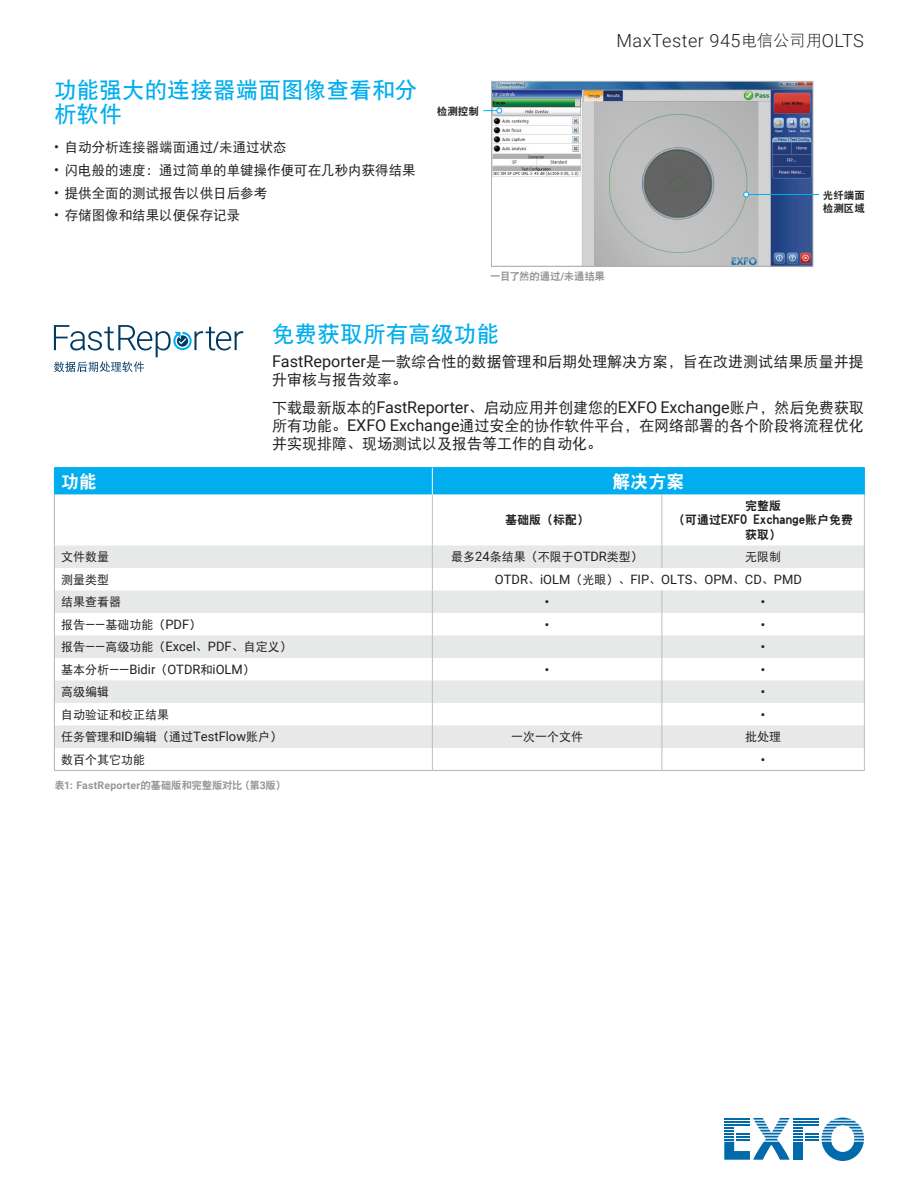
<style>
.page{position:relative;width:918px;height:1188px;background:#fff}
.page>*{position:absolute;margin:0;border:0;box-sizing:border-box;transform-origin:0 0}
.Titre{font:22.5px/24px "DF Hei W7";letter-spacing:.01em;color:#00aeef}
.t1{font:300 18.15px "Roboto";letter-spacing:.025em;color:#231f20}
.Tableau_titre{font:18px "DF Hei W9";color:#fff}
.Texte{font:15px/18px "DF Hei W5";color:#231f20}
.t2{font:13.5px "DF Hei W5";color:#231f20}
.Tableau_texte{font:12.9px "Roboto";color:#231f20}
.Tableau_texte-2{font:12.9px "DF Hei W9";color:#231f20}
.Tableau_texte-3{font:12px "DF Hei W5";color:#231f20}
.Tableau_texte-4{font:12px "DF Hei W9";color:#231f20}
.Tableau_texte-5{font:700 12px "Roboto";color:#231f20}
.Légende_photo{font:10.5px "DF Hei W9";letter-spacing:-.03em;color:#949698}
.Légende_produit{font:10.5px/12.6px "DF Hei W9";color:#231f20}
.s1{font-family:"Roboto";font-size:14.55px}
.s2{font-family:"DF Hei W3";font-weight:400;font-size:15.75px}
.s3{font-family:"Roboto";font-weight:700}
.s4{font-family:"Roboto";font-size:16.2px}
.s5{font-size:12px}
.s6{font-family:"Roboto";font-size:12.9px}
.s7{font-family:"DF Hei W5";font-size:12px}
</style>
<div class="page">
<svg style="left:724px;top:1118px;width:140px;height:43px"></svg>
<hr style="left:724px;top:1124px;width:26px;height:2px;background:#006aab">
<img style="left:493px;top:83px;width:318px;height:182px">
<div style="left:491px;top:81px;width:322px;height:186px;border:1px solid #b2b4b6"></div>
<hr style="left:746px;top:194px;width:73px;height:1px;background:#00aeef">
<svg style="left:743px;top:192px;width:6px;height:5px"></svg>
<svg style="left:483px;top:108px;width:19px;height:5px"></svg>
<svg style="left:55px;top:545px;width:809px;height:203px;fill:#e7e8e8"></svg>
<hr style="left:54px;top:467px;width:378px;height:1px;background:#00aeef">
<hr style="left:432px;top:467px;width:230px;height:1px;background:#00aeef">
<hr style="left:662px;top:467px;width:203px;height:1px;background:#00aeef">
<hr style="left:54px;top:495px;width:1px;height:50px;background:#b2b4b6">
<svg style="left:54px;top:545px;width:1px;height:225px"></svg>
<hr style="left:54px;top:770px;width:378px;height:1px;background:#b2b4b6">
<hr style="left:432px;top:770px;width:230px;height:1px;background:#b2b4b6">
<hr style="left:662px;top:770px;width:203px;height:1px;background:#b2b4b6">
<div style="left:54px;top:468px;width:811px;height:27px;background:#00aeef"></div>
<hr style="left:432px;top:495px;width:1px;height:50px;background:#bcbec0">
<hr style="left:662px;top:495px;width:1px;height:50px;background:#bcbec0">
<hr style="left:864px;top:495px;width:1px;height:50px;background:#bcbec0">
<svg style="left:662px;top:545px;width:1px;height:23px"></svg>
<svg style="left:432px;top:545px;width:1px;height:225px"></svg>
<svg style="left:662px;top:590px;width:1px;height:180px"></svg>
<svg style="left:864px;top:545px;width:1px;height:225px"></svg>
<svg style="left:54px;top:325px;width:189px;height:47px"></svg>
<p class="Titre" style="left:54px;top:78px;width:365px">功能强大的连接器端面图像查看和分析软件</p>
<p class="t2" style="left:54px;top:140px;width:234px"><span class="s1">•</span> 自动分析连接器端面通过<span class="s1">/</span>未通过状态</p>
<p class="t2" style="left:54px;top:163px;width:363px"><span class="s1">•</span> 闪电般的速度：通过简单的单键操作便可在几秒内获得结果</p>
<p class="t2" style="left:54px;top:186px;width:215px"><span class="s1">•</span> 提供全面的测试报告以供日后参考</p>
<p class="t2" style="left:54px;top:209px;width:188px"><span class="s1">•</span> 存储图像和结果以便保存记录</p>
<p class="Légende_produit" style="left:437px;top:104px;width:43px">检测控制</p>
<p class="t1" style="left:616px;top:28px;width:249px">MaxTester 945<span class="s2">电信公司用</span>OLTS</p>
<p class="Légende_photo" style="left:490px;top:271px;width:116px">一目了然的通过<span class="s3">/</span>未通结果</p>
<p class="Légende_produit" style="left:823px;top:189px;width:43px">光纤端面检测区域</p>
<p class="Titre" style="left:272px;top:322px;width:229px">免费获取所有高级功能</p>
<p class="Texte" style="left:272px;top:353px;width:593px"><span class="s4">FastReporter</span>是一款综合性的数据管理和后期处理解决方案，旨在改进测试结果质量并提升审核与报告效率。</p>
<p class="Texte" style="left:272px;top:399px;width:593px;text-align:justify">下载最新版本的<span class="s4">FastReporter</span>、启动应用并创建您的<span class="s4">EXFO Exchange</span>账户，然后免费获取所有功能。<span class="s4">EXFO Exchange</span>通过安全的协作软件平台，在网络部署的各个阶段将流程优化并实现排障、现场测试以及报告等工作的自动化。</p>
<p class="Tableau_titre" style="left:61px;top:472px;width:37px">功能</p>
<p class="Tableau_titre" style="left:612px;top:472px;width:73px">解决方案</p>
<p class="Tableau_texte-4" style="left:505px;top:514px;width:85px">基础版（标配）</p>
<p class="Tableau_texte-4" style="left:745px;top:500px;width:37px">完整版</p>
<p class="Tableau_texte-2" style="left:673px;top:513px;width:182px"><span class="s5">（可通过</span>EXFO Exchange<span class="s5">账户免费</span></p>
<p class="Tableau_texte-4" style="left:745px;top:528px;width:37px">获取）</p>
<p class="Tableau_texte-3" style="left:61px;top:551px;width:49px">文件数量</p>
<p class="Tableau_texte-3" style="left:451px;top:551px;width:193px">最多<span class="s6">24</span>条结果（不限于<span class="s6">OTDR</span>类型）</p>
<p class="Tableau_texte-3" style="left:745px;top:551px;width:37px">无限制</p>
<p class="Tableau_texte-3" style="left:61px;top:573px;width:49px">测量类型</p>
<p class="Tableau_texte" style="left:495px;top:570px;width:308px">OTDR<span class="s7">、</span>iOLM<span class="s7">（光眼）、</span>FIP<span class="s7">、</span>OLTS<span class="s7">、</span>OPM<span class="s7">、</span>CD<span class="s7">、</span>PMD</p>
<p class="Tableau_texte-3" style="left:61px;top:596px;width:61px">结果查看器</p>
<p class="Tableau_texte-5" style="left:545px;top:594px;width:6px">•</p>
<p class="Tableau_texte-5" style="left:761px;top:594px;width:6px">•</p>
<p class="Tableau_texte-3" style="left:61px;top:618px;width:142px">报告<span class="s6">——</span>基础功能（<span class="s6">PDF</span>）</p>
<p class="Tableau_texte-5" style="left:545px;top:616px;width:6px">•</p>
<p class="Tableau_texte-5" style="left:761px;top:616px;width:6px">•</p>
<p class="Tableau_texte-3" style="left:61px;top:641px;width:232px">报告<span class="s6">——</span>高级功能（<span class="s6">Excel</span>、<span class="s6">PDF</span>、自定义）</p>
<p class="Tableau_texte-5" style="left:761px;top:639px;width:6px">•</p>
<p class="Tableau_texte" style="left:61px;top:660px;width:195px"><span class="s7">基本分析</span>——Bidir<span class="s7">（</span>OTDR<span class="s7">和</span>iOLM<span class="s7">）</span></p>
<p class="Tableau_texte-5" style="left:545px;top:661px;width:6px">•</p>
<p class="Tableau_texte-5" style="left:761px;top:661px;width:6px">•</p>
<p class="Tableau_texte-3" style="left:61px;top:686px;width:49px">高级编辑</p>
<p class="Tableau_texte-5" style="left:761px;top:684px;width:6px">•</p>
<p class="Tableau_texte-3" style="left:61px;top:708px;width:109px">自动验证和校正结果</p>
<p class="Tableau_texte-5" style="left:761px;top:706px;width:6px">•</p>
<p class="Tableau_texte-3" style="left:61px;top:731px;width:222px">任务管理和<span class="s6">ID</span>编辑（通过<span class="s6">TestFlow</span>账户）</p>
<p class="Tableau_texte-3" style="left:511px;top:731px;width:73px">一次一个文件</p>
<p class="Tableau_texte-3" style="left:745px;top:731px;width:37px">批处理</p>
<p class="Tableau_texte-3" style="left:61px;top:753px;width:85px">数百个其它功能</p>
<p class="Tableau_texte-5" style="left:761px;top:751px;width:6px">•</p>
<p class="Légende_photo" style="left:54px;top:780px;width:233px">表<span class="s3">1</span>：<span class="s3">FastReporter</span>的基础版和完整版对比（第<span class="s3">3</span>版）</p>
</div>
